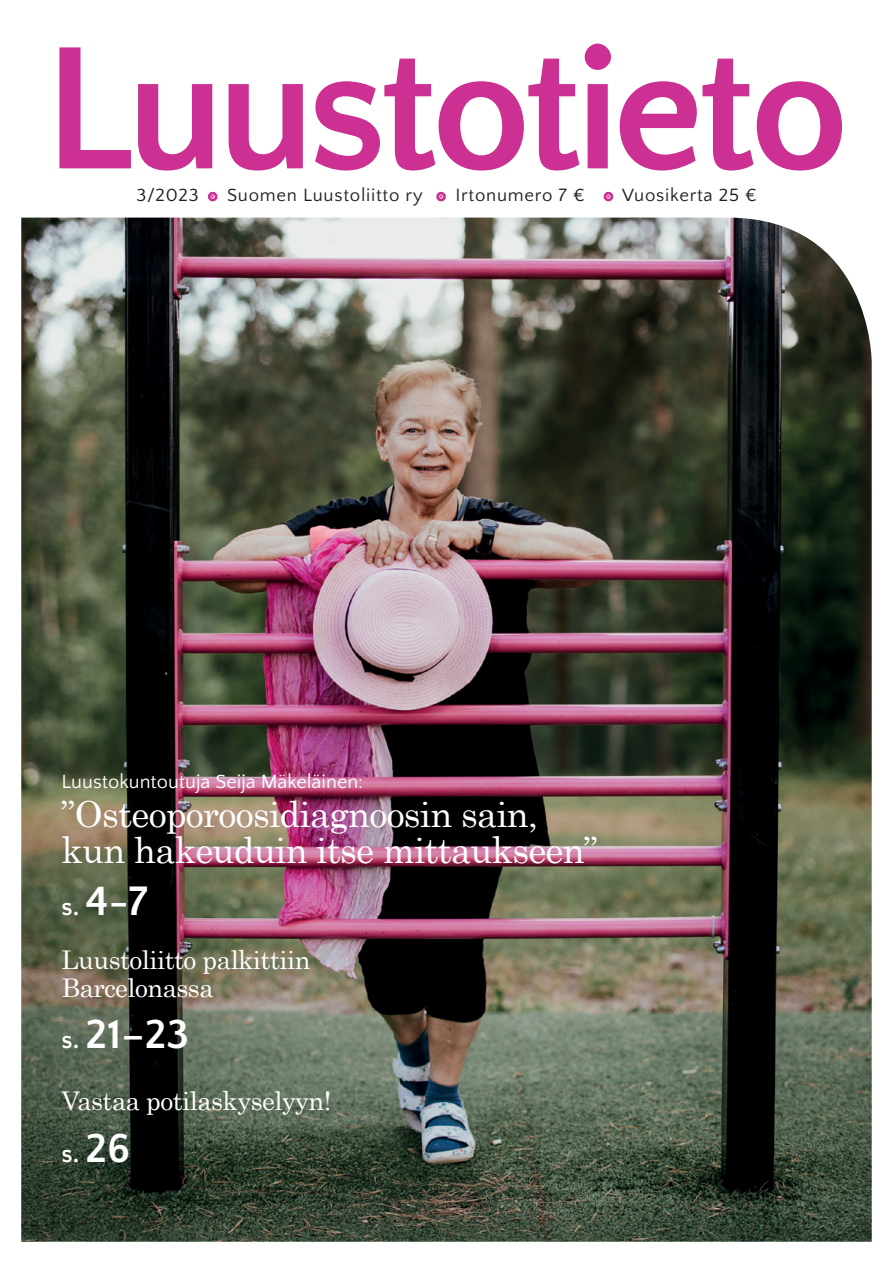
<style>
.page{position:relative;width:893px;height:1263px;background:#fff}
.page>*{position:absolute;margin:0;border:0;box-sizing:border-box;transform-origin:0 0}
.t1{font:700 183.3px "Quattrocento Sans";letter-spacing:-.045em;color:#cb3092}
.t2{font:700 42.9px "Quattrocento Sans";color:#fff}
.t3{font:36px/36px "Century";letter-spacing:-.02em;color:#fff}
.t4{font:25.65px/27.3px "Century";letter-spacing:-.02em;color:#fff}
.t5{font:700 25.65px "Quattrocento Sans";color:#fff}
.t6{font:19.95px "Quattrocento Sans";color:#fff}
.t7{font:18.6px "Quattrocento Sans";letter-spacing:.04em;color:#231f20}
.s1{color:#cb3092}
.s2{font-size:25.65px}
.s3{font-size:42.9px}
</style>
<div class="page">
<img style="left:21px;top:218px;width:851px;height:1024px">
<div style="left:208px;top:192px;width:9px;height:9px;border:7px solid #cb3092;border-radius:50%"></div>
<svg style="left:227px;top:217px;width:70px;height:3px"></svg>
<svg style="left:406px;top:218px;width:18px;height:7px"></svg>
<div style="left:436px;top:192px;width:10px;height:9px;border:7px solid #cb3092;border-radius:50%"></div>
<svg style="left:457px;top:217px;width:128px;height:8px"></svg>
<div style="left:604px;top:192px;width:9px;height:9px;border:7px solid #cb3092;border-radius:50%"></div>
<svg style="left:620px;top:217px;width:119px;height:8px"></svg>
<h1 class="t1" style="left:43px;top:13px;width:808px">Luustotieto</h1>
<p class="t7" style="left:136px;top:185px;width:622px">3/2023 <span class="s1">•</span> Suomen Luustoliitto ry <span class="s1">•</span> Irtonumero 7 € <span class="s1">•</span> Vuosikerta 25 €</p>
<p class="t6" style="left:62px;top:771px;width:303px">Luustokuntoutuja Seija Mäkeläinen:</p>
<p class="t3" style="left:62px;top:793px;width:538px">”Osteoporoosidiagnoosin sain, kun hakeuduin itse mittaukseen”</p>
<p class="t2" style="left:62px;top:878px;width:88px"><span class="s2">s.</span> 4-7</p>
<p class="t4" style="left:62px;top:944px;width:250px">Luustoliitto palkittiin<br>Barcelonassa</p>
<p class="t2" style="left:62px;top:1012px;width:129px"><span class="s2">s.</span> 21–23</p>
<p class="t4" style="left:62px;top:1085px;width:271px">Vastaa potilaskyselyyn!</p>
<p class="t5" style="left:62px;top:1140px;width:70px">s. <span class="s3">26</span></p>
</div>
